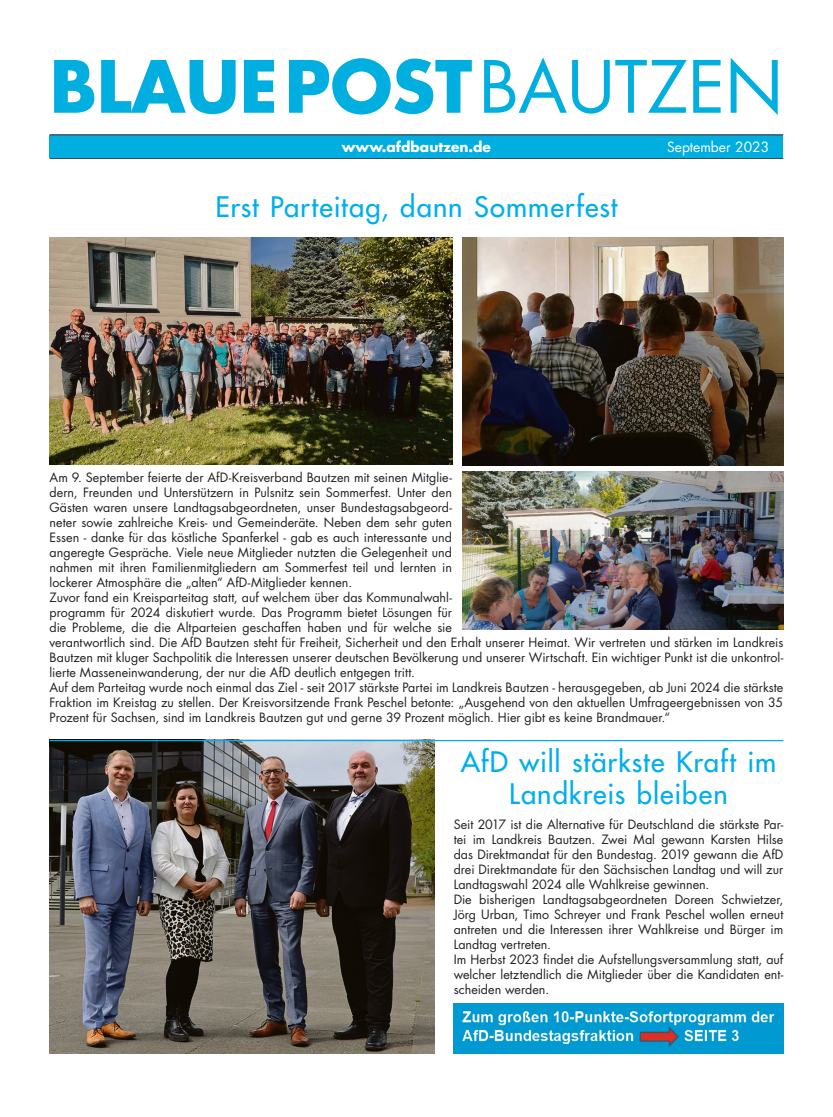
<style>
.page{position:relative;width:833px;height:1117px;background:#fff}
.page>*{position:absolute;margin:0;border:0;box-sizing:border-box;transform-origin:0 0}
.t1{font:700 70px "Futura Std";letter-spacing:-.005em;color:#00aee0}
.t2{font:500 27.5px/32.5px "Futura Std";letter-spacing:.035em;color:#00aeef;text-align:center}
.t3{font:700 13.75px "Futura Std";color:#fff}
.t4{font:13.75px "Futura Std";color:#fff}
.t5{font:12.5px/15px "Futura Std";color:#231f20}
.s1{font-weight:400}
</style>
<div class="page">
<hr style="left:50px;top:158px;width:733px;height:1px;background:#231f20">
<div style="left:50px;top:135px;width:733px;height:23px;background:#00aee0"></div>
<hr style="left:50px;top:134px;width:733px;height:1px;background:#231f20">
<img style="left:463px;top:237px;width:320px;height:228px">
<img style="left:50px;top:237px;width:403px;height:227px">
<img style="left:462px;top:471px;width:321px;height:158px">
<img style="left:50px;top:741px;width:385px;height:311px">
<hr style="left:50px;top:739px;width:733px;height:2px;background:#00aeef">
<img style="left:453px;top:1003px;width:330px;height:49px">
<h1 class="t1" style="left:50px;top:40px;width:735px">Blaue post <span class="s1">Bautzen</span></h1>
<p class="t3" style="left:342px;top:138px;width:151px">www.afdbautzen.de</p>
<p class="t4" style="left:667px;top:138px;width:103px">September 2023</p>
<h2 class="t2" style="left:215px;top:191px;width:403px">Erst Parteitag, dann Sommerfest</h2>
<p class="t5" style="left:50px;top:470px;width:735px">Am 9. September feierte der AfD-Kreisverband Bautzen mit seinen Mitglie-<br>dern, Freunden und Unterstützern in Pulsnitz sein Sommerfest. Unter den<br>Gästen waren unsere Landtagsabgeordneten, unser Bundestagsabgeord-<br>neter sowie zahlreiche Kreis- und Gemeinderäte. Neben dem sehr guten<br>Essen - danke für das köstliche Spanferkel - gab es auch interessante und<br>angeregte Gespräche. Viele neue Mitglieder nutzten die Gelegenheit und<br>nahmen mit ihren Familienmitgliedern am Sommerfest teil und lernten in<br>lockerer Atmosphäre die „alten“ AfD-Mitglieder kennen.<br>Zuvor fand ein Kreisparteitag statt, auf welchem über das Kommunalwahl-<br>programm für 2024 diskutiert wurde. Das Programm bietet Lösungen für<br>die Probleme, die die Altparteien geschaffen haben und für welche sie<br>verantwortlich sind. Die AfD Bautzen steht für Freiheit, Sicherheit und den Erhalt unserer Heimat. Wir vertreten und stärken im Landkreis Bautzen mit kluger Sachpolitik die Interessen unserer deutschen Bevölkerung und unserer Wirtschaft. Ein wichtiger Punkt ist die unkontrol&shy;lierte Masseneinwanderung, der nur die AfD deutlich entgegen tritt.<br>Auf dem Parteitag wurde noch einmal das Ziel - seit 2017 stärkste Partei im Landkreis Bautzen - herausgegeben, ab Juni 2024 die stärkste Fraktion im Kreistag zu stellen. Der Kreisvorsitzende Frank Peschel betonte: „Ausgehend von den aktuellen Umfrageergebnissen von 35<br>Prozent für Sachsen, sind im Landkreis Bautzen gut und gerne 39 Prozent möglich. Hier gibt es keine Brandmauer.“</p>
<h2 class="t2" style="left:461px;top:745px;width:317px">AfD will stärkste Kraft im<br>Landkreis bleiben</h2>
<p class="t5" style="left:454px;top:817px;width:331px">Seit 2017 ist die Alternative für Deutschland die stärkste Par&shy;tei im Landkreis Bautzen. Zwei Mal gewann Karsten Hilse das Direktmandat für den Bundestag. 2019 gewann die AfD drei Direktmandate für den Sächsischen Landtag und will zur Landtagswahl 2024 alle Wahlkreise gewinnen.<br>Die bisherigen Landtagsabgeordneten Doreen Schwietzer, Jörg Urban, Timo Schreyer und Frank Peschel wollen erneut antreten und die Interessen ihrer Wahlkreise und Bürger im Landtag vertreten.<br>Im Herbst 2023 findet die Aufstellungsversammlung statt, auf welcher letztendlich die Mitglieder über die Kandidaten ent&shy;scheiden werden.</p>
</div>
